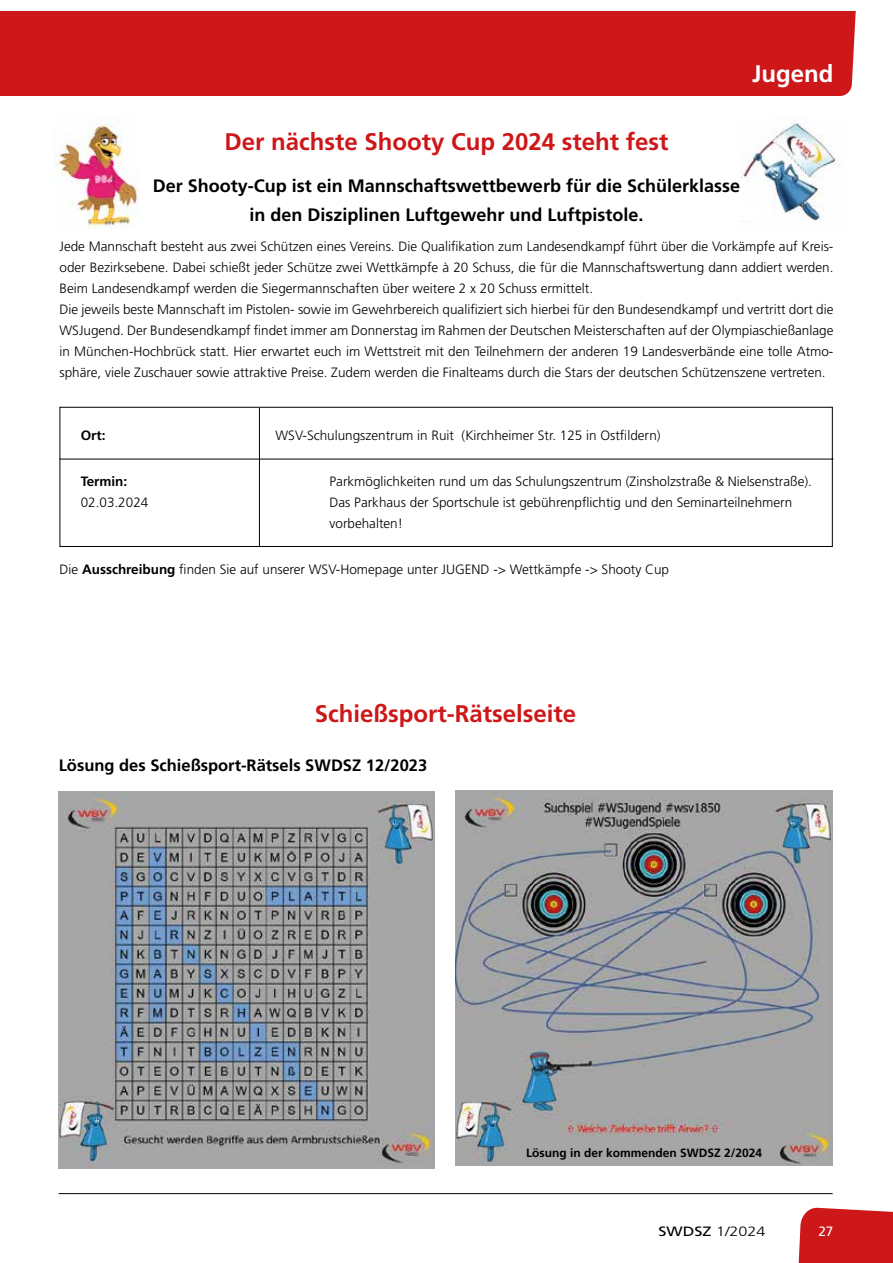
<style>
.page{position:relative;width:893px;height:1263px;background:#fff}
.page>*{position:absolute;margin:0;border:0;box-sizing:border-box;transform-origin:0 0}
.t1{font:700 24px "Frutiger LT Std";color:#cd1719}
.t2{font:700 24px "Frutiger LT Std";color:#fff}
.t3{font:700 18px/29.5px "Frutiger LT Std";color:#000;text-align:center}
.t4{font:700 16.5px "Frutiger LT Std";color:#000}
.t5{font:300 13.5px/21px "Frutiger LT Std";color:#000}
.t6{font:300 13.5px "Frutiger LT Std";color:#000;scale:1.2 1}
.t7{font:700 13.5px "Frutiger LT Std";color:#000}
.t8{font:13.5px "Frutiger LT Std";color:#fff}
.t9{font:700 12px "Frutiger LT Std";color:#000}
.s1{font-weight:700}
.s2{font-weight:400}
</style>
<div class="page">
<hr style="left:59px;top:1193px;width:774px;height:1px;background:#000">
<div style="left:0;top:11px;width:856px;height:85px;background:#cd1719"></div>
<svg style="left:798px;top:1207px;width:95px;height:56px;background:#d0282a"></svg>
<img style="left:58px;top:792px;width:377px;height:376px">
<img style="left:456px;top:791px;width:377px;height:375px">
<div style="left:60px;top:407px;width:773px;height:140px;border:1px solid #000"></div>
<hr style="left:60px;top:459px;width:773px;height:1px;background:#000">
<img style="left:740px;top:118px;width:102px;height:104px">
<img style="left:740px;top:204px;width:21px;height:15px">
<hr style="left:259px;top:408px;width:1px;height:139px;background:#000">
<img style="left:53px;top:115px;width:85px;height:114px">
<h1 class="t2" style="left:752px;top:59px;width:83px">Jugend</h1>
<h1 class="t1" style="left:224px;top:127px;width:446px">Der nächste Shooty Cup 2024 steht fest</h1>
<h2 class="t3" style="left:153px;top:171px;width:589px">Der Shooty-Cup ist ein Mannschaftswettbewerb für die Schülerklasse in den Disziplinen Luftgewehr und Luftpistole.</h2>
<p class="t5" style="left:60px;top:236px;width:775px">Jede Mannschaft besteht aus zwei Schützen eines Vereins. Die Qualifikation zum Landesendkampf führt über die Vorkämpfe auf Kreis&shy;oder Bezirksebene. Dabei schießt jeder Schütze zwei Wettkämpfe à 20 Schuss, die für die Mannschaftswertung dann addiert werden.<br>Beim Landesendkampf werden die Siegermannschaften über weitere 2 x 20 Schuss ermittelt.<br>Die jeweils beste Mannschaft im Pistolen- sowie im Gewehrbereich qualifiziert sich hierbei für den Bundesendkampf und vertritt dort die WSJugend. Der Bundesendkampf findet immer am Donnerstag im Rahmen der Deutschen Meisterschaften auf der Olympiaschießanlage in München-Hochbrück statt. Hier erwartet euch im Wettstreit mit den Teilnehmern der anderen 19 Landesverbände eine tolle Atmo&shy;sphäre, viele Zuschauer sowie attraktive Preise. Zudem werden die Finalteams durch die Stars der deutschen Schützenszene vertreten.</p>
<p class="t7" style="left:81px;top:427px;width:26px">Ort:</p>
<p class="t5" style="left:276px;top:425px;width:387px">WSV-Schulungszentrum in Ruit (Kirchheimer Str. 125 in Ostfildern)</p>
<p class="t7" style="left:81px;top:473px;width:48px">Termin:</p>
<p class="t5" style="left:330px;top:471px;width:484px">Parkmöglichkeiten rund um das Schulungszentrum (Zinsholzstraße &amp; Nielsenstraße).</p>
<p class="t5" style="left:81px;top:492px;width:69px">02.03.2024</p>
<p class="t5" style="left:330px;top:492px;width:464px">Das Parkhaus der Sportschule ist gebührenpflichtig und den Seminarteilnehmern vorbehalten!</p>
<p class="t5" style="left:60px;top:559px;width:611px">Die <span class="s1">Ausschreibung</span> finden Sie auf unserer WSV-Homepage unter JUGEND -&gt; Wettkämpfe -&gt; Shooty Cup</p>
<h1 class="t1" style="left:315px;top:699px;width:263px">Schießsport-Rätselseite</h1>
<p class="t4" style="left:59px;top:755px;width:370px">Lösung des Schießsport-Rätsels SWDSZ 12/2023</p>
<p class="t9" style="left:526px;top:1145px;width:238px">Lösung in der kommenden SWDSZ 2/2024</p>
<p class="t6" style="left:658px;top:1223px;width:91px"><span class="s2">SWDSZ</span> 1/2024</p>
<p class="t8" style="left:818px;top:1223px;width:17px">27</p>
</div>
